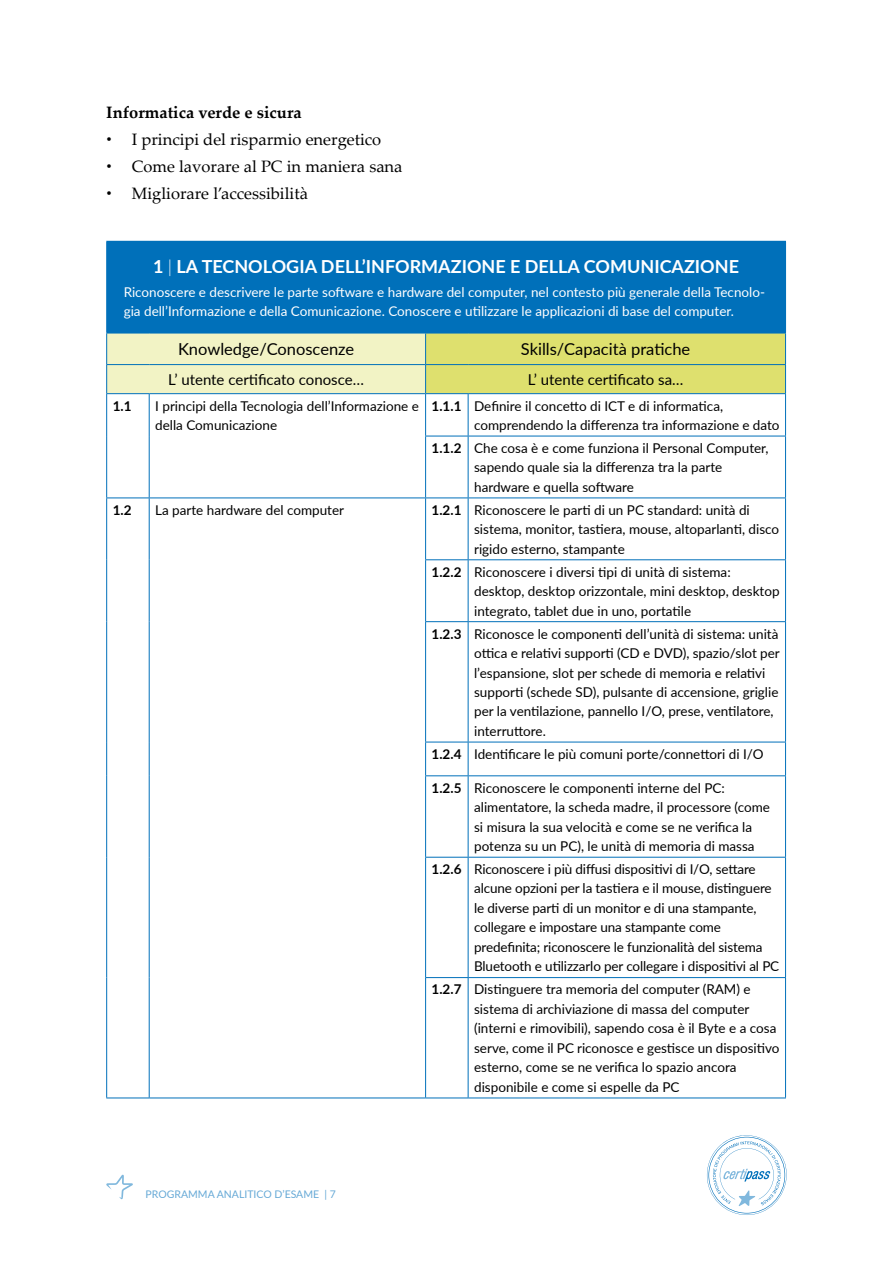
<style>
.page{position:relative;width:893px;height:1263px;background:#fff}
.page>*{position:absolute;margin:0;border:0;box-sizing:border-box;transform-origin:0 0}
.t1{font:700 18px "Lato";color:#fff}
.t2{font:16.5px "Palatino Linotype";color:#000}
.t3{font:16.5px "Lato";color:#000}
.t4{font:700 16.5px "Palatino Linotype";color:#000}
.t5{font:15px "Lato";color:#000}
.t6{font:13.5px/19.5px "Lato";color:#000}
.t7{font:13.5px/19.5px "Lato";color:#fff}
.t8{font:700 13.5px "Lato";color:#000}
.t9{font:10.5px "Lato";color:#66a9d6}
.s1{font-family:"Helvetica"}
.s2{font-weight:300}
.s3{font-weight:700}
</style>
<div class="page">
<svg style="left:707px;top:1135px;width:80px;height:80px"></svg>
<svg style="left:106px;top:1174px;width:27px;height:25px"></svg>
<div style="left:107px;top:241px;width:678px;height:92px;background:#0070ba"></div>
<hr style="left:106px;top:241px;width:43px;height:1px;background:#0070ba">
<hr style="left:106px;top:242px;width:1px;height:91px;background:#0070ba">
<hr style="left:468px;top:241px;width:318px;height:1px;background:#0070ba">
<hr style="left:785px;top:242px;width:1px;height:91px;background:#0070ba">
<svg style="left:106px;top:333px;width:680px;height:60px;background:#dee497"></svg>
<hr style="left:106px;top:393px;width:43px;height:1px;background:#0070ba">
<hr style="left:106px;top:394px;width:1px;height:42px;background:#0070ba">
<hr style="left:149px;top:393px;width:277px;height:1px;background:#0070ba">
<hr style="left:149px;top:394px;width:1px;height:42px;background:#0070ba">
<hr style="left:106px;top:436px;width:1px;height:61px;background:#0070ba">
<hr style="left:149px;top:436px;width:1px;height:61px;background:#0070ba">
<hr style="left:426px;top:393px;width:42px;height:1px;background:#0070ba">
<hr style="left:425px;top:394px;width:1px;height:42px;background:#0070ba">
<hr style="left:468px;top:393px;width:318px;height:1px;background:#0070ba">
<hr style="left:468px;top:394px;width:1px;height:42px;background:#0070ba">
<hr style="left:785px;top:394px;width:1px;height:42px;background:#0070ba">
<hr style="left:425px;top:436px;width:43px;height:1px;background:#0070ba">
<hr style="left:425px;top:436px;width:1px;height:61px;background:#0070ba">
<hr style="left:468px;top:436px;width:318px;height:1px;background:#0070ba">
<hr style="left:468px;top:436px;width:1px;height:61px;background:#0070ba">
<hr style="left:785px;top:436px;width:1px;height:61px;background:#0070ba">
<hr style="left:106px;top:497px;width:43px;height:1px;background:#0070ba">
<hr style="left:106px;top:498px;width:1px;height:62px;background:#0070ba">
<hr style="left:149px;top:497px;width:277px;height:1px;background:#0070ba">
<hr style="left:149px;top:498px;width:1px;height:62px;background:#0070ba">
<hr style="left:106px;top:560px;width:1px;height:62px;background:#0070ba">
<hr style="left:149px;top:560px;width:1px;height:62px;background:#0070ba">
<hr style="left:106px;top:622px;width:1px;height:120px;background:#0070ba">
<hr style="left:149px;top:622px;width:1px;height:120px;background:#0070ba">
<hr style="left:106px;top:742px;width:1px;height:34px;background:#0070ba">
<hr style="left:149px;top:742px;width:1px;height:34px;background:#0070ba">
<hr style="left:106px;top:776px;width:1px;height:81px;background:#0070ba">
<hr style="left:149px;top:776px;width:1px;height:81px;background:#0070ba">
<hr style="left:106px;top:857px;width:1px;height:120px;background:#0070ba">
<hr style="left:149px;top:857px;width:1px;height:120px;background:#0070ba">
<hr style="left:106px;top:977px;width:1px;height:120px;background:#0070ba">
<hr style="left:149px;top:977px;width:1px;height:120px;background:#0070ba">
<hr style="left:426px;top:497px;width:42px;height:1px;background:#0070ba">
<hr style="left:425px;top:498px;width:1px;height:61px;background:#0070ba">
<hr style="left:468px;top:497px;width:318px;height:1px;background:#0070ba">
<hr style="left:468px;top:498px;width:1px;height:61px;background:#0070ba">
<hr style="left:785px;top:498px;width:1px;height:61px;background:#0070ba">
<hr style="left:425px;top:559px;width:43px;height:1px;background:#0070ba">
<hr style="left:425px;top:560px;width:1px;height:61px;background:#0070ba">
<hr style="left:468px;top:559px;width:318px;height:1px;background:#0070ba">
<hr style="left:468px;top:560px;width:1px;height:61px;background:#0070ba">
<hr style="left:785px;top:560px;width:1px;height:61px;background:#0070ba">
<hr style="left:425px;top:621px;width:43px;height:1px;background:#0070ba">
<hr style="left:425px;top:622px;width:1px;height:120px;background:#0070ba">
<hr style="left:468px;top:621px;width:318px;height:1px;background:#0070ba">
<hr style="left:468px;top:622px;width:1px;height:120px;background:#0070ba">
<hr style="left:785px;top:622px;width:1px;height:120px;background:#0070ba">
<hr style="left:425px;top:742px;width:43px;height:1px;background:#0070ba">
<hr style="left:425px;top:742px;width:1px;height:33px;background:#0070ba">
<hr style="left:468px;top:742px;width:318px;height:1px;background:#0070ba">
<hr style="left:468px;top:742px;width:1px;height:33px;background:#0070ba">
<hr style="left:785px;top:742px;width:1px;height:33px;background:#0070ba">
<hr style="left:425px;top:775px;width:43px;height:1px;background:#0070ba">
<hr style="left:425px;top:776px;width:1px;height:81px;background:#0070ba">
<hr style="left:468px;top:775px;width:318px;height:1px;background:#0070ba">
<hr style="left:468px;top:776px;width:1px;height:81px;background:#0070ba">
<hr style="left:785px;top:776px;width:1px;height:81px;background:#0070ba">
<hr style="left:425px;top:857px;width:43px;height:1px;background:#0070ba">
<hr style="left:425px;top:857px;width:1px;height:120px;background:#0070ba">
<hr style="left:468px;top:857px;width:318px;height:1px;background:#0070ba">
<hr style="left:468px;top:857px;width:1px;height:120px;background:#0070ba">
<hr style="left:785px;top:857px;width:1px;height:120px;background:#0070ba">
<hr style="left:425px;top:977px;width:43px;height:1px;background:#0070ba">
<hr style="left:425px;top:978px;width:1px;height:119px;background:#0070ba">
<hr style="left:468px;top:977px;width:318px;height:1px;background:#0070ba">
<hr style="left:468px;top:978px;width:1px;height:119px;background:#0070ba">
<hr style="left:785px;top:978px;width:1px;height:119px;background:#0070ba">
<hr style="left:106px;top:1097px;width:43px;height:1px;background:#0070ba">
<hr style="left:149px;top:1097px;width:277px;height:1px;background:#0070ba">
<hr style="left:426px;top:1097px;width:42px;height:1px;background:#0070ba">
<hr style="left:468px;top:1097px;width:318px;height:1px;background:#0070ba">
<p class="t4" style="left:106px;top:101px;width:197px">Informatica verde e sicura</p>
<p class="t2" style="left:106px;top:128px;width:276px"><span class="s1">•</span> I principi del risparmio energetico</p>
<p class="t2" style="left:106px;top:155px;width:298px"><span class="s1">•</span> Come lavorare al PC in maniera sana</p>
<p class="t2" style="left:106px;top:182px;width:203px"><span class="s1">•</span> Migliorare l’accessibilità</p>
<h1 class="t1" style="left:153px;top:253px;width:587px">1 <span class="s2">|</span> LA TECNOLOGIA DELL’INFORMAZIONE E DELLA COMUNICAZIONE</h1>
<p class="t7" style="left:124px;top:281px;width:643px">Riconoscere e descrivere le parte software e hardware del computer, nel contesto più generale della Tecnolo&shy;gia dell’Informazione e della Comunicazione. Conoscere e utilizzare le applicazioni di base del computer.</p>
<p class="t3" style="left:178px;top:337px;width:178px">Knowledge/Conoscenze</p>
<p class="t3" style="left:521px;top:337px;width:171px">Skills/Capacità pratiche</p>
<p class="t5" style="left:168px;top:369px;width:197px">L’ utente certificato conosce…</p>
<p class="t5" style="left:528px;top:369px;width:157px">L’ utente certificato sa…</p>
<p class="t8" style="left:113px;top:396px;width:20px">1.1</p>
<p class="t6" style="left:155px;top:395px;width:265px">I principi della Tecnologia dell’Informazione e della Comunicazione</p>
<p class="t6" style="left:474px;top:395px;width:307px;text-indent:-43px"><span class="s3">1.1.1</span> Definire il concetto di ICT e di informatica, comprendendo la differenza tra informazione e dato</p>
<p class="t6" style="left:474px;top:438px;width:296px;text-indent:-43px"><span class="s3">1.1.2</span> Che cosa è e come funziona il Personal Computer, sapendo quale sia la differenza tra la parte hardware e quella software</p>
<p class="t8" style="left:113px;top:500px;width:20px">1.2</p>
<p class="t6" style="left:155px;top:499px;width:190px">La parte hardware del computer</p>
<p class="t6" style="left:474px;top:499px;width:307px;text-indent:-43px"><span class="s3">1.2.1</span> Riconoscere le parti di un PC standard: unità di sistema, monitor, tastiera, mouse, altoparlanti, disco rigido esterno, stampante</p>
<p class="t6" style="left:474px;top:561px;width:307px;text-indent:-43px"><span class="s3">1.2.2</span> Riconoscere i diversi tipi di unità di sistema: desktop, desktop orizzontale, mini desktop, desktop integrato, tablet due in uno, portatile</p>
<p class="t6" style="left:474px;top:623px;width:307px;text-indent:-43px"><span class="s3">1.2.3</span> Riconosce le componenti dell’unità di sistema: unità ottica e relativi supporti (CD e DVD), spazio/slot per l’espansione, slot per schede di memoria e relativi supporti (schede SD), pulsante di accensione, griglie per la ventilazione, pannello I/O, prese, ventilatore, interruttore.</p>
<p class="t6" style="left:432px;top:744px;width:333px"><span class="s3">1.2.4</span> Identificare le più comuni porte/connettori di I/O</p>
<p class="t6" style="left:474px;top:777px;width:297px;text-indent:-43px"><span class="s3">1.2.5</span> Riconoscere le componenti interne del PC: alimentatore, la scheda madre, il processore (come si misura la sua velocità e come se ne verifica la potenza su un PC), le unità di memoria di massa</p>
<p class="t6" style="left:474px;top:859px;width:307px;text-indent:-43px"><span class="s3">1.2.6</span> Riconoscere i più diffusi dispositivi di I/O, settare alcune opzioni per la tastiera e il mouse, distinguere le diverse parti di un monitor e di una stampante, collegare e impostare una stampante come predefinita; riconoscere le funzionalità del sistema Bluetooth e utilizzarlo per collegare i dispositivi al PC</p>
<p class="t6" style="left:474px;top:979px;width:307px;text-indent:-43px"><span class="s3">1.2.7</span> Distinguere tra memoria del computer (RAM) e sistema di archiviazione di massa del computer (interni e rimovibili), sapendo cosa è il Byte e a cosa serve, come il PC riconosce e gestisce un dispositivo esterno, come se ne verifica lo spazio ancora disponibile e come si espelle da PC</p>
<p class="t9" style="left:146px;top:1187px;width:192px">PROGRAMMA ANALITICO D’ESAME | 7</p>
</div>
